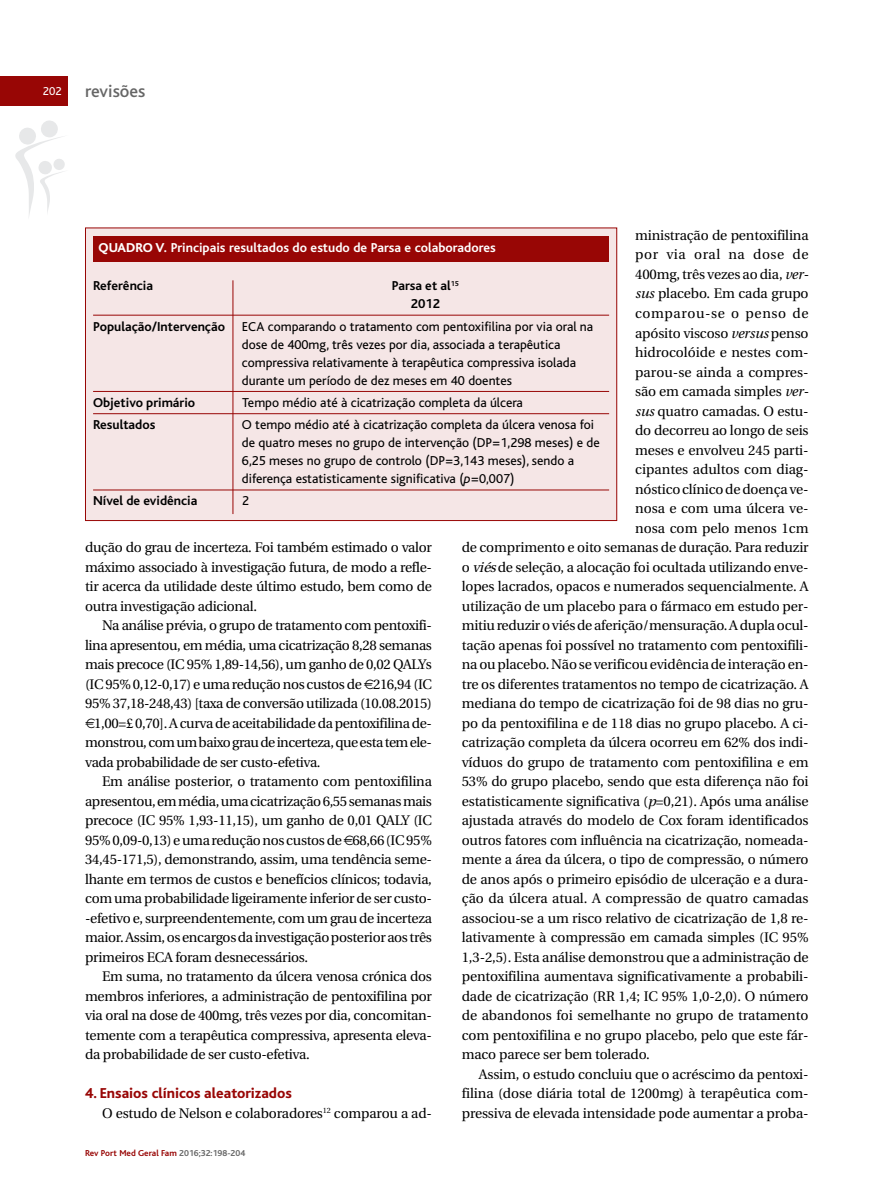
<style>
.page{position:relative;width:881px;height:1191px;background:#fff}
.page>*{position:absolute;margin:0;border:0;box-sizing:border-box;transform-origin:0 0}
.t1{font:500 18px "Bliss";color:#666}
.t2{font:800 15px "Bliss";color:#980605}
.t3{font:13.8px/19.5px "Utopia";letter-spacing:-.01em;color:#000;text-align:justify}
.t4{font:13.8px "Utopia";letter-spacing:-.035em;color:#000}
.t5{font:13.8px "Utopia";letter-spacing:-.03em;color:#000}
.t6{font:13.8px "Utopia";letter-spacing:.04em;color:#000}
.t7{font:13.5px/18px "Bliss";color:#000}
.t8{font:700 13.5px/18px "Bliss";color:#000;text-align:center}
.t9{font:700 13.5px "Bliss";color:#fff}
.t10{font:12px "Bliss";color:#fff}
.t11{font:700 9px "Bliss";color:#980605}
.s1{font-style:italic}
.s2{font-weight:800}
.s3{font-weight:700}
.s4{color:#666}
</style>
<div class="page">
<svg style="left:15px;top:120px;width:50px;height:95px"></svg>
<div style="left:0;top:77px;width:68px;height:29px;background:#980605"></div>
<div style="left:86px;top:228px;width:530px;height:292px;background:#f5e6e6"></div>
<div style="left:85px;top:227px;width:532px;height:294px;border:1px solid #980605"></div>
<hr style="left:93px;top:315px;width:516px;height:1px;background:#980605">
<hr style="left:93px;top:391px;width:516px;height:1px;background:#980605">
<hr style="left:93px;top:413px;width:516px;height:1px;background:#980605">
<hr style="left:93px;top:489px;width:516px;height:1px;background:#980605">
<div style="left:93px;top:236px;width:515px;height:25px;background:#980605"></div>
<hr style="left:232px;top:280px;width:1px;height:234px;background:#980605">
<p class="t10" style="left:43px;top:87px;width:20px">202</p>
<h1 class="t1" style="left:85px;top:85px;width:62px">revisões</h1>
<p class="t3" style="left:635px;top:227px;width:175px">ministração de pentoxifilina</p>
<p class="t6" style="left:635px;top:249px;width:175px">por via oral na dose de</p>
<p class="t3" style="left:635px;top:266px;width:175px">400mg, três vezes ao dia, <span class="s1">ver-</span></p>
<p class="t3" style="left:635px;top:285px;width:175px"><span class="s1">sus</span> placebo. Em cada grupo</p>
<p class="t6" style="left:635px;top:308px;width:175px">comparou-se o penso de</p>
<p class="t3" style="left:635px;top:324px;width:175px">apósito viscoso <span class="s1">versus</span> penso</p>
<p class="t3" style="left:635px;top:344px;width:175px">hidrocolóide e nestes com-</p>
<p class="t3" style="left:635px;top:363px;width:175px">parou-se ainda a compres-</p>
<p class="t3" style="left:635px;top:383px;width:175px">são em camada simples <span class="s1">ver-</span></p>
<p class="t3" style="left:635px;top:402px;width:175px"><span class="s1">sus</span> quatro camadas. O estu-</p>
<p class="t3" style="left:635px;top:422px;width:175px">do decorreu ao longo de seis</p>
<p class="t3" style="left:635px;top:441px;width:175px">meses e envolveu 245 parti-</p>
<p class="t3" style="left:635px;top:461px;width:175px">cipantes adultos com diag-</p>
<p class="t3" style="left:635px;top:480px;width:175px">nósticoclínicodedoença ve-</p>
<p class="t3" style="left:635px;top:500px;width:175px">nosa e com uma úlcera ve-</p>
<p class="t3" style="left:635px;top:519px;width:175px">nosa com pelo menos 1cm</p>
<p class="t3" style="left:461px;top:539px;width:348px">de comprimento e oito semanas de duração. Para reduzir</p>
<p class="t3" style="left:461px;top:558px;width:348px">o <span class="s1">viés</span>de seleção, a alocação foi ocultada utilizando enve-</p>
<p class="t3" style="left:461px;top:578px;width:348px">lopes lacrados, opacos e numerados sequencialmente. A</p>
<p class="t3" style="left:461px;top:597px;width:348px">utilização de um placebo para o fármaco em estudo per-</p>
<p class="t3" style="left:461px;top:617px;width:348px">mitiureduziroviésdeaferição/mensuração.Aduplaocul-</p>
<p class="t3" style="left:461px;top:636px;width:348px">tação apenas foi possível no tratamento com pentoxifili-</p>
<p class="t3" style="left:461px;top:656px;width:348px">naouplacebo.Nãose verificouevidênciade interaçãoen-</p>
<p class="t3" style="left:461px;top:675px;width:348px">tre os diferentes tratamentos no tempo de cicatrização. A</p>
<p class="t3" style="left:461px;top:695px;width:348px">mediana do tempo de cicatrização foi de 98 dias no gru-</p>
<p class="t3" style="left:461px;top:714px;width:348px">po da pentoxifilina e de 118 dias no grupo placebo. A ci-</p>
<p class="t3" style="left:461px;top:734px;width:348px">catrização completa da úlcera ocorreu em 62% dos indi-</p>
<p class="t3" style="left:461px;top:753px;width:348px">víduos do grupo de tratamento com pentoxifilina e em</p>
<p class="t3" style="left:461px;top:773px;width:348px">53% do grupo placebo, sendo que esta diferença não foi</p>
<p class="t3" style="left:461px;top:792px;width:348px">estatisticamente significativa (<span class="s1">p</span>=0,21). Após uma análise</p>
<p class="t3" style="left:461px;top:812px;width:348px">ajustada através do modelo de Cox foram identificados</p>
<p class="t3" style="left:461px;top:831px;width:348px">outros fatores com influência na cicatrização, nomeada-</p>
<p class="t3" style="left:461px;top:851px;width:348px">mente a área da úlcera, o tipo de compressão, o número</p>
<p class="t3" style="left:461px;top:870px;width:348px">de anos após o primeiro episódio de ulceração e a dura-</p>
<p class="t3" style="left:461px;top:890px;width:348px">ção da úlcera atual. A compressão de quatro camadas</p>
<p class="t3" style="left:461px;top:909px;width:348px">associou-se a um risco relativo de cicatrização de 1,8 re-</p>
<p class="t3" style="left:461px;top:929px;width:348px">lativamente à compressão em camada simples (IC 95%</p>
<p class="t3" style="left:461px;top:948px;width:348px">1,3-2,5). Esta análise demonstrou que a administração de</p>
<p class="t3" style="left:461px;top:968px;width:348px">pentoxifilina aumentava significativamente a probabili-</p>
<p class="t3" style="left:461px;top:987px;width:348px">dade de cicatrização (RR 1,4; IC 95% 1,0-2,0). O número</p>
<p class="t3" style="left:461px;top:1007px;width:348px">de abandonos foi semelhante no grupo de tratamento</p>
<p class="t3" style="left:461px;top:1026px;width:348px">com pentoxifilina e no grupo placebo, pelo que este fár-</p>
<p class="t3" style="left:461px;top:1046px;width:189px">maco parece ser bem tolerado.</p>
<p class="t3" style="left:478px;top:1065px;width:331px">Assim, o estudo concluiu que o acréscimo da pentoxi-</p>
<p class="t3" style="left:461px;top:1085px;width:348px">filina (dose diária total de 1200mg) à terapêutica com-</p>
<p class="t3" style="left:461px;top:1104px;width:348px">pressiva de elevada intensidade pode aumentar a proba-</p>
<p class="t9" style="left:98px;top:243px;width:398px"><span class="s2">QUADRO V.</span> Principais resultados do estudo de Parsa e colaboradores</p>
<p class="t8" style="left:93px;top:278px;width:61px">Referência</p>
<p class="t8" style="left:392px;top:278px;width:68px">Parsa et al<sup>15<br></sup>2012</p>
<p class="t7" style="left:242px;top:319px;width:353px;text-indent:-149px"><span class="s3">População/Intervenção</span> ECA comparando o tratamento com pentoxifilina por via oral na dose de 400mg, três vezes por dia, associada a terapêutica compressiva relativamente à terapêutica compressiva isolada durante um período de dez meses em 40 doentes</p>
<p class="t8" style="left:93px;top:395px;width:104px">Objetivo primário</p>
<p class="t7" style="left:242px;top:395px;width:282px">Tempo médio até à cicatrização completa da úlcera</p>
<p class="t8" style="left:93px;top:417px;width:64px">Resultados</p>
<p class="t7" style="left:242px;top:417px;width:359px">O tempo médio até à cicatrização completa da úlcera venosa foi de quatro meses no grupo de intervenção (DP=1,298 meses) e de 6,25 meses no grupo de controlo (DP=3,143 meses), sendo a diferença estatisticamente significativa (<span class="s1">p</span>=0,007)</p>
<p class="t8" style="left:93px;top:493px;width:106px">Nível de evidência</p>
<p class="t7" style="left:242px;top:493px;width:9px">2</p>
<p class="t3" style="left:85px;top:539px;width:348px">dução do grau de incerteza. Foi também estimado o valor máximo associado à investigação futura, de modo a refle&shy;tir acerca da utilidade deste último estudo, bem como de outra investigação adicional.</p>
<p class="t3" style="left:102px;top:617px;width:331px">Na análise prévia, o grupo de tratamento com pentoxifi-</p>
<p class="t3" style="left:85px;top:636px;width:348px">lina apresentou, em média, uma cicatrização 8,28 semanas</p>
<p class="t3" style="left:85px;top:656px;width:348px">mais precoce (IC 95% 1,89-14,56), um ganho de 0,02 QALYs</p>
<p class="t3" style="left:85px;top:675px;width:348px">(IC 95% 0,12-0,17) e uma redução nos custos de 216,94 (IC</p>
<p class="t3" style="left:85px;top:695px;width:348px">95% 37,18-248,43) [taxa de conversão utilizada (10.08.2015)</p>
<p class="t3" style="left:94px;top:714px;width:339px">1,00=£ 0,70]. A curva de aceitabilidade da pentoxifilina de-</p>
<p class="t4" style="left:85px;top:737px;width:348px">monstrou,comumbaixograudeincerteza,queestatemele-</p>
<p class="t3" style="left:85px;top:753px;width:237px">vada probabilidade de ser custo-efetiva.</p>
<p class="t3" style="left:102px;top:773px;width:331px">Em análise posterior, o tratamento com pentoxifilina</p>
<p class="t5" style="left:85px;top:795px;width:348px">apresentou,emmédia,umacicatrização6,55semanasmais</p>
<p class="t3" style="left:85px;top:812px;width:348px">precoce (IC 95% 1,93-11,15), um ganho de 0,01 QALY (IC</p>
<p class="t3" style="left:85px;top:831px;width:348px">95%0,09-0,13)eumareduçãonoscustosde 68,66(IC95%</p>
<p class="t3" style="left:85px;top:851px;width:348px">34,45-171,5), demonstrando, assim, uma tendência seme-</p>
<p class="t3" style="left:85px;top:870px;width:348px">lhante em termos de custos e benefícios clínicos; todavia,</p>
<p class="t3" style="left:85px;top:890px;width:348px">com uma probabilidade ligeiramente inferior de ser custo-</p>
<p class="t3" style="left:85px;top:909px;width:348px">-efetivo e, surpreendentemente, com um grau de incerteza</p>
<p class="t3" style="left:85px;top:929px;width:348px">maior.Assim,osencargosdainvestigaçãoposterioraos três</p>
<p class="t3" style="left:85px;top:948px;width:224px">primeiros ECA foram desnecessários.</p>
<p class="t3" style="left:102px;top:968px;width:331px">Em suma, no tratamento da úlcera venosa crónica dos</p>
<p class="t3" style="left:85px;top:987px;width:348px">membros inferiores, a administração de pentoxifilina por</p>
<p class="t3" style="left:85px;top:1007px;width:348px">via oral na dose de 400mg, três vezes por dia, concomitan-</p>
<p class="t3" style="left:85px;top:1026px;width:348px">temente com a terapêutica compressiva, apresenta eleva-</p>
<p class="t3" style="left:85px;top:1046px;width:226px">da probabilidade de ser custo-efetiva.</p>
<p class="t2" style="left:85px;top:1088px;width:208px">4. Ensaios clínicos aleatorizados</p>
<p class="t3" style="left:102px;top:1104px;width:331px">O estudo de Nelson e colaboradores<sup>12</sup> comparou a ad-</p>
<p class="t11" style="left:85px;top:1149px;width:162px">Rev Port Med Geral Fam <span class="s4">2016;32:198-204</span></p>
</div>
